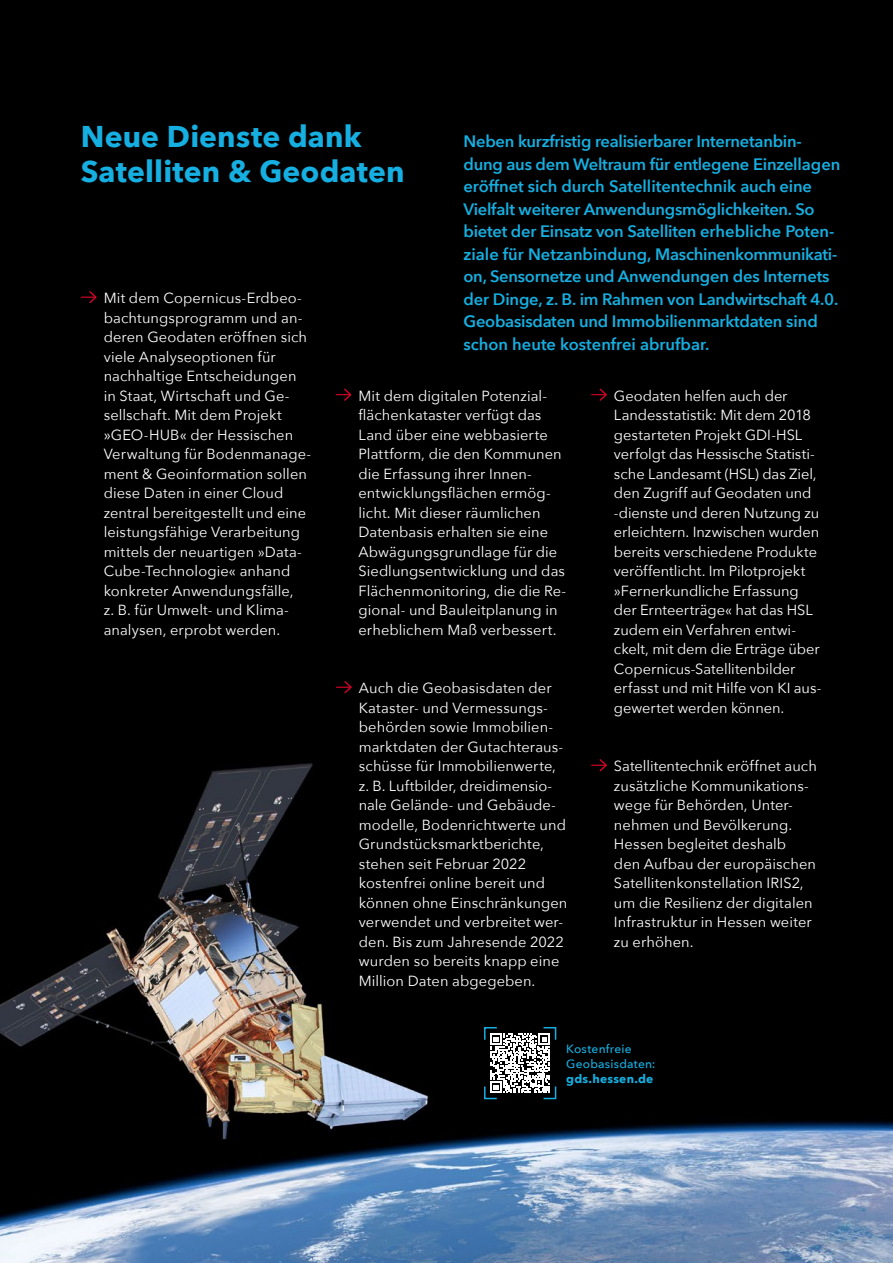
<style>
.page{position:relative;width:893px;height:1263px;background:#fff}
.page>*{position:absolute;margin:0;border:0;box-sizing:border-box;transform-origin:0 0}
.t1{font:700 30px/34.5px "Avenir Next";letter-spacing:.005em;color:#16afe1}
.t2{font:600 16.5px/22.5px "Avenir Next";letter-spacing:-.015em;color:#16afe1}
.t3{font:14.7px/19.5px "Avenir Next";letter-spacing:.005em;color:#fff}
.t4{font:500 12px/15px "Avenir Next";letter-spacing:.015em;color:#16afe1}
.s1{font-weight:700}
</style>
<div class="page">
<img style="left:0;top:0;width:893px;height:1263px">
<svg style="left:81px;top:290px;width:17px;height:14px"></svg>
<svg style="left:336px;top:387px;width:17px;height:15px"></svg>
<svg style="left:592px;top:387px;width:16px;height:15px"></svg>
<svg style="left:592px;top:758px;width:16px;height:14px"></svg>
<svg style="left:336px;top:680px;width:17px;height:14px"></svg>
<svg style="left:483px;top:1026px;width:74px;height:74px"></svg>
<h2 class="t1" style="left:81px;top:119px;width:325px">Neue Dienste dank<br>Satelliten &amp; Geodaten</h2>
<p class="t2" style="left:463px;top:130px;width:378px">Neben kurzfristig realisierbarer Internetanbin&shy;dung aus dem Weltraum für entlegene Einzellagen eröffnet sich durch Satellitentechnik auch eine Vielfalt weiterer Anwendungsmöglichkeiten. So bietet der Einsatz von Satelliten erhebliche Poten&shy;ziale für Netzanbindung, Maschinenkommunikati&shy;on, Sensornetze und Anwendungen des Internets der Dinge, z. B. im Rahmen von Landwirtschaft 4.0.<br>Geobasisdaten und Immobilienmarktdaten sind schon heute kostenfrei abrufbar.</p>
<p class="t3" style="left:104px;top:288px;width:209px">Mit dem Copernicus-Erdbeo&shy;bachtungsprogramm und an&shy;deren Geodaten eröffnen sich viele Analyseoptionen für nachhaltige Entscheidungen in Staat, Wirtschaft und Ge&shy;sellschaft. Mit dem Projekt »GEO-HUB« der Hessischen<br>Verwaltung für Bodenmanage&shy;ment &amp; Geoinformation sollen diese Daten in einer Cloud zentral bereitgestellt und eine leistungsfähige Verarbeitung mittels der neuartigen »Data-<br>Cube-Technologie« anhand konkreter Anwendungsfälle,<br>z. B. für Umwelt- und Klima&shy;analysen, erprobt werden.</p>
<p class="t3" style="left:358px;top:385px;width:209px">Mit dem digitalen Potenzial&shy;flächenkataster verfügt das<br>Land über eine webbasierte<br>Plattform, die den Kommunen die Erfassung ihrer Innen&shy;entwicklungsflächen ermög&shy;licht. Mit dieser räumlichen<br>Datenbasis erhalten sie eine<br>Abwägungsgrundlage für die<br>Siedlungsentwicklung und das<br>Flächenmonitoring, die die Re&shy;gional- und Bauleitplanung in erheblichem Maß verbessert.</p>
<p class="t3" style="left:614px;top:385px;width:209px">Geodaten helfen auch der<br>Landesstatistik: Mit dem 2018 gestarteten Projekt GDI-HSL verfolgt das Hessische Statisti&shy;sche Landesamt (HSL) das Ziel, den Zugriff auf Geodaten und -dienste und deren Nutzung zu erleichtern. Inzwischen wurden bereits verschiedene Produkte veröffentlicht. Im Pilotprojekt »Fernerkundliche Erfassung der Ernteerträge« hat das HSL zudem ein Verfahren entwi&shy;ckelt, mit dem die Erträge über<br>Copernicus-Satellitenbilder erfasst und mit Hilfe von KI aus&shy;gewertet werden können.</p>
<p class="t3" style="left:359px;top:678px;width:210px">Auch die Geobasisdaten der<br>Kataster- und Vermessungs&shy;behörden sowie Immobilien&shy;marktdaten der Gutachteraus&shy;schüsse für Immobilienwerte, z. B. Luftbilder, dreidimensio&shy;nale Gelände- und Gebäude&shy;modelle, Bodenrichtwerte und<br>Grundstücksmarktberichte, stehen seit Februar 2022 kostenfrei online bereit und können ohne Einschränkungen verwendet und verbreitet wer&shy;den. Bis zum Jahresende 2022 wurden so bereits knapp eine<br>Million Daten abgegeben.</p>
<p class="t3" style="left:614px;top:756px;width:204px">Satellitentechnik eröffnet auch zusätzliche Kommunikations&shy;wege für Behörden, Unter&shy;nehmen und Bevölkerung.<br>Hessen begleitet deshalb<br>den Aufbau der europäischen<br>Satellitenkonstellation IRIS2, um die Resilienz der digitalen<br>Infrastruktur in Hessen weiter zu erhöhen.</p>
<p class="t4" style="left:566px;top:1040px;width:91px">Kostenfreie<br>Geobasisdaten: <span class="s1">gds.hessen.de</span></p>
</div>
